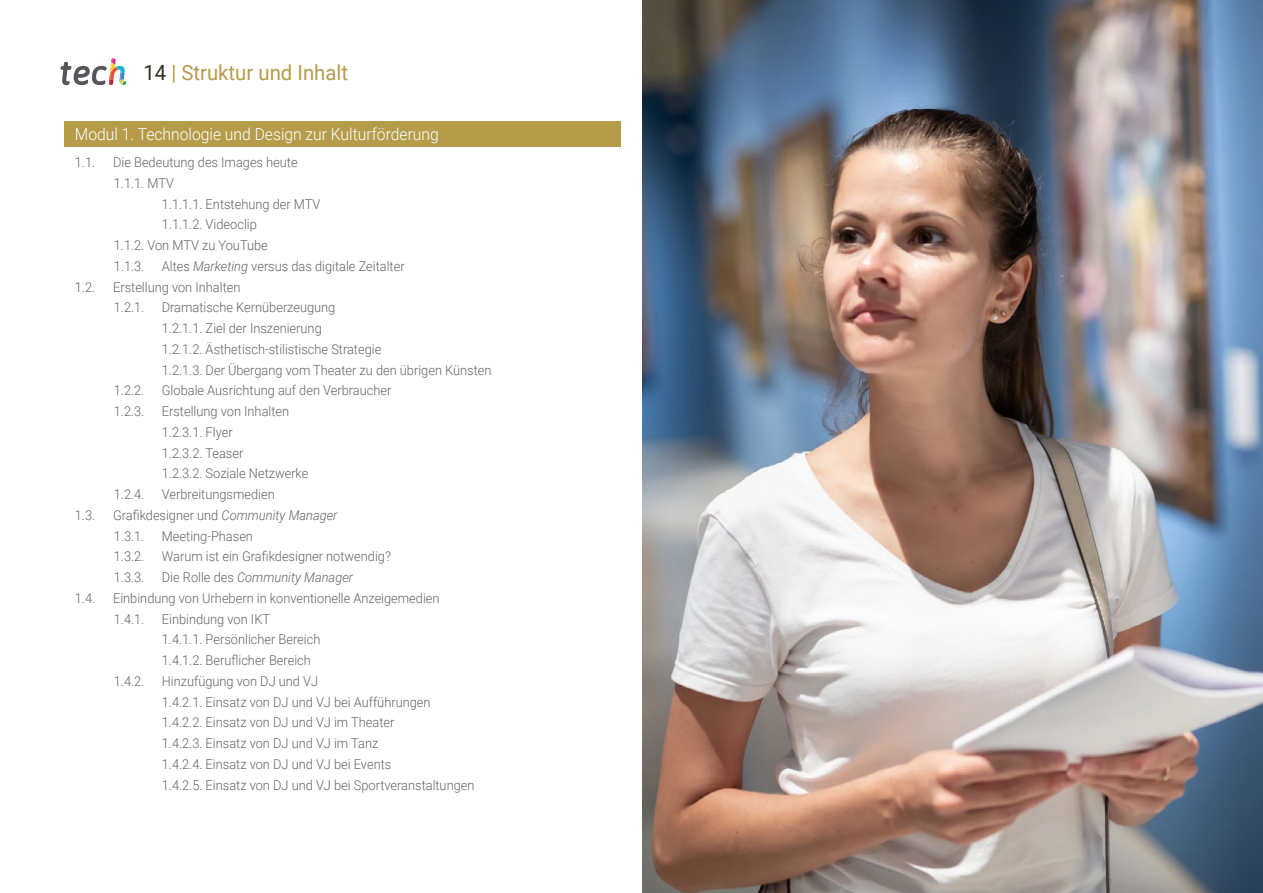
<style>
.page{position:relative;width:1263px;height:893px;background:#fff}
.page>*{position:absolute;margin:0;border:0;box-sizing:border-box;transform-origin:0 0}
.t1{font:21px "Roboto";color:#b49c4b}
.t2{font:300 16.5px "Roboto";color:#fff;scale:.95 1}
.t3{font:300 13.5px/20.7px "Roboto";color:#61646a;scale:.95 1}
.t4{font:italic 300 13.5px "Roboto";color:#61646a;scale:.95 1}
.s1{color:#312e20}
.s2{font-style:italic}
.s3{font-style:normal}
</style>
<div class="page">
<div style="left:64px;top:121px;width:557px;height:25px;background:#b49c4b"></div>
<svg style="left:61px;top:58px;width:65px;height:28px"></svg>
<img style="left:642px;top:0;width:621px;height:893px">
<h1 class="t1" style="left:144px;top:57px;width:206px"><span class="s1">14</span> | Struktur und Inhalt</h1>
<p class="t2" style="left:75px;top:123px;width:385px">Modul 1. Technologie und Design zur Kulturförderung</p>
<p class="t3" style="left:75px;top:151px;width:23px">1.1.</p>
<p class="t3" style="left:113px;top:151px;width:196px">Die Bedeutung des Images heute<br>1.1.1. MTV</p>
<p class="t3" style="left:162px;top:193px;width:168px">1.1.1.1. Entstehung der MTV</p>
<p class="t3" style="left:162px;top:214px;width:101px">1.1.1.2. Videoclip</p>
<p class="t3" style="left:114px;top:234px;width:164px">1.1.2. Von MTV zu YouTube</p>
<p class="t3" style="left:114px;top:255px;width:34px">1.1.3.</p>
<p class="t3" style="left:162px;top:255px;width:257px">Altes <span class="s2">Marketing</span> versus das digitale Zeitalter</p>
<p class="t3" style="left:75px;top:276px;width:23px">1.2.</p>
<p class="t3" style="left:113px;top:276px;width:136px">Erstellung von Inhalten<br>1.2.1.</p>
<p class="t3" style="left:162px;top:297px;width:348px">Dramatische Kernüberzeugung<br>1.2.1.1. Ziel der Inszenierung<br>1.2.1.2. Ästhetisch-stilistische Strategie<br>1.2.1.3. Der Übergang vom Theater zu den übrigen Künsten</p>
<p class="t3" style="left:114px;top:380px;width:34px">1.2.2.</p>
<p class="t3" style="left:162px;top:380px;width:243px">Globale Ausrichtung auf den Verbraucher</p>
<p class="t3" style="left:114px;top:400px;width:34px">1.2.3.</p>
<p class="t3" style="left:162px;top:400px;width:156px">Erstellung von Inhalten<br>1.2.3.1. Flyer<br>1.2.3.2. Teaser<br>1.2.3.2. Soziale Netzwerke</p>
<p class="t3" style="left:114px;top:483px;width:34px">1.2.4.</p>
<p class="t3" style="left:162px;top:483px;width:120px">Verbreitungsmedien</p>
<p class="t3" style="left:75px;top:504px;width:23px">1.3.</p>
<p class="t3" style="left:113px;top:504px;width:238px">Grafikdesigner und <span class="s2">Community Manager<br></span>1.3.1.</p>
<p class="t3" style="left:162px;top:525px;width:97px">Meeting-Phasen</p>
<p class="t3" style="left:114px;top:546px;width:34px">1.3.2.</p>
<p class="t3" style="left:162px;top:546px;width:243px">Warum ist ein Grafikdesigner notwendig?</p>
<p class="t3" style="left:114px;top:566px;width:34px">1.3.3.</p>
<p class="t4" style="left:162px;top:568px;width:203px"><span class="s3">Die Rolle des</span> Community Manager</p>
<p class="t3" style="left:75px;top:587px;width:23px">1.4.</p>
<p class="t3" style="left:113px;top:587px;width:345px">Einbindung von Urhebern in konventionelle Anzeigemedien<br>1.4.1.</p>
<p class="t3" style="left:162px;top:608px;width:168px">Einbindung von IKT<br>1.4.1.1. Persönlicher Bereich<br>1.4.1.2. Beruflicher Bereich</p>
<p class="t3" style="left:114px;top:670px;width:34px">1.4.2.</p>
<p class="t3" style="left:162px;top:670px;width:331px">Hinzufügung von DJ und VJ<br>1.4.2.1. Einsatz von DJ und VJ bei Aufführungen 1.4.2.2. Einsatz von DJ und VJ im Theater<br>1.4.2.3. Einsatz von DJ und VJ im Tanz<br>1.4.2.4. Einsatz von DJ und VJ bei Events<br>1.4.2.5. Einsatz von DJ und VJ bei Sportveranstaltungen</p>
</div>
